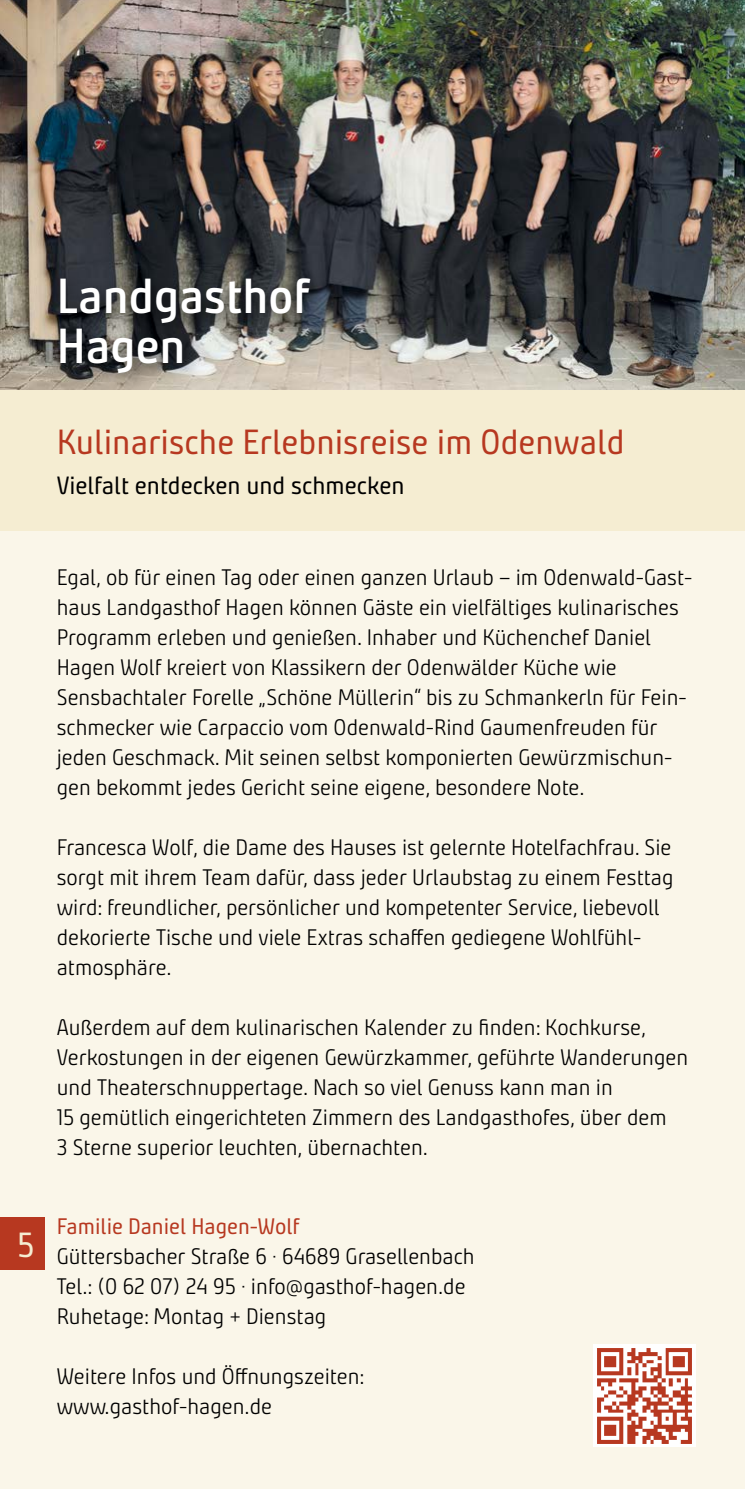
<style>
.page{position:relative;width:745px;height:1489px;background:#fff}
.page>*{position:absolute;margin:0;border:0;box-sizing:border-box;transform-origin:0 0}
.t1{font:700 49.25px/49.2px "Bunday Clean Se";color:#fff}
.t2{font:35px "Bunday Clean";color:#b73820}
.t3{font:35px "Bunday Clean";color:#f5edd2}
.t4{font:25px "Bunday Clean";color:#000}
.t5{font:22.5px/30px "Bunday Clean Se Ligh";color:#000}
.t6{font:22.5px "Bunday Clean";color:#b73820}
</style>
<div class="page">
<div style="left:0;top:390px;width:744px;height:141px;background:#f5edd2"></div>
<div style="left:0;top:531px;width:744px;height:957px;background:#faf6e9"></div>
<img style="left:0;top:0;width:744px;height:390px">
<div style="left:51px;top:269px;width:277px;height:121px;background:#000;opacity:.55"></div>
<img style="left:593px;top:1344px;width:101px;height:101px">
<div style="left:0;top:1216px;width:45px;height:53px;background:#b73820"></div>
<hr style="left:744px;top:390px;width:1px;height:141px;background:#f5edd2">
<hr style="left:744px;top:531px;width:1px;height:957px;background:#faf6e9">
<hr style="left:744px;top:1216px;width:1px;height:53px;background:#b73820">
<h1 class="t1" style="left:57px;top:271px;width:254px">Landgasthof<br>Hagen</h1>
<h2 class="t2" style="left:57px;top:420px;width:569px">Kulinarische Erlebnisreise im Odenwald</h2>
<p class="t4" style="left:57px;top:470px;width:349px">Vielfalt entdecken und schmecken</p>
<p class="t5" style="left:57px;top:562px;width:637px">Egal, ob für einen Tag oder einen ganzen Urlaub – im Odenwald-Gast&shy;haus Landgasthof Hagen können Gäste ein vielfältiges kulinarisches Programm erleben und genießen. Inhaber und Küchenchef Daniel Hagen Wolf kreiert von Klassikern der Odenwälder Küche wie Sensbachtaler Forelle „Schöne Müllerin“ bis zu Schmankerln für Fein&shy;schmecker wie Carpaccio vom Odenwald-Rind Gaumenfreuden für jeden Geschmack. Mit seinen selbst komponierten Gewürzmischun&shy;gen bekommt jedes Gericht seine eigene, besondere Note.</p>
<p class="t5" style="left:57px;top:832px;width:618px">Francesca Wolf, die Dame des Hauses ist gelernte Hotelfachfrau. Sie sorgt mit ihrem Team dafür, dass jeder Urlaubstag zu einem Festtag wird: freundlicher, persönlicher und kompetenter Service, liebevoll dekorierte Tische und viele Extras schaffen gediegene Wohlfühl&shy;atmosphäre.</p>
<p class="t5" style="left:57px;top:1012px;width:632px">Außerdem auf dem kulinarischen Kalender zu finden: Kochkurse, Verkostungen in der eigenen Gewürzkammer, geführte Wanderungen und Theaterschnuppertage. Nach so viel Genuss kann man in<br>15 gemütlich eingerichteten Zimmern des Landgasthofes, über dem<br>3 Sterne superior leuchten, übernachten.</p>
<h2 class="t3" style="left:17px;top:1222px;width:19px">5</h2>
<p class="t6" style="left:57px;top:1211px;width:244px">Familie Daniel Hagen-Wolf</p>
<p class="t5" style="left:57px;top:1240px;width:419px">Güttersbacher Straße 6 · 64689 Grasellenbach<br>Tel.: (0 62 07) 24 95 · info@gasthof-hagen.de<br>Ruhetage: Montag + Dienstag</p>
<p class="t5" style="left:57px;top:1360px;width:309px">Weitere Infos und Öffnungszeiten: www.gasthof-hagen.de</p>
</div>
